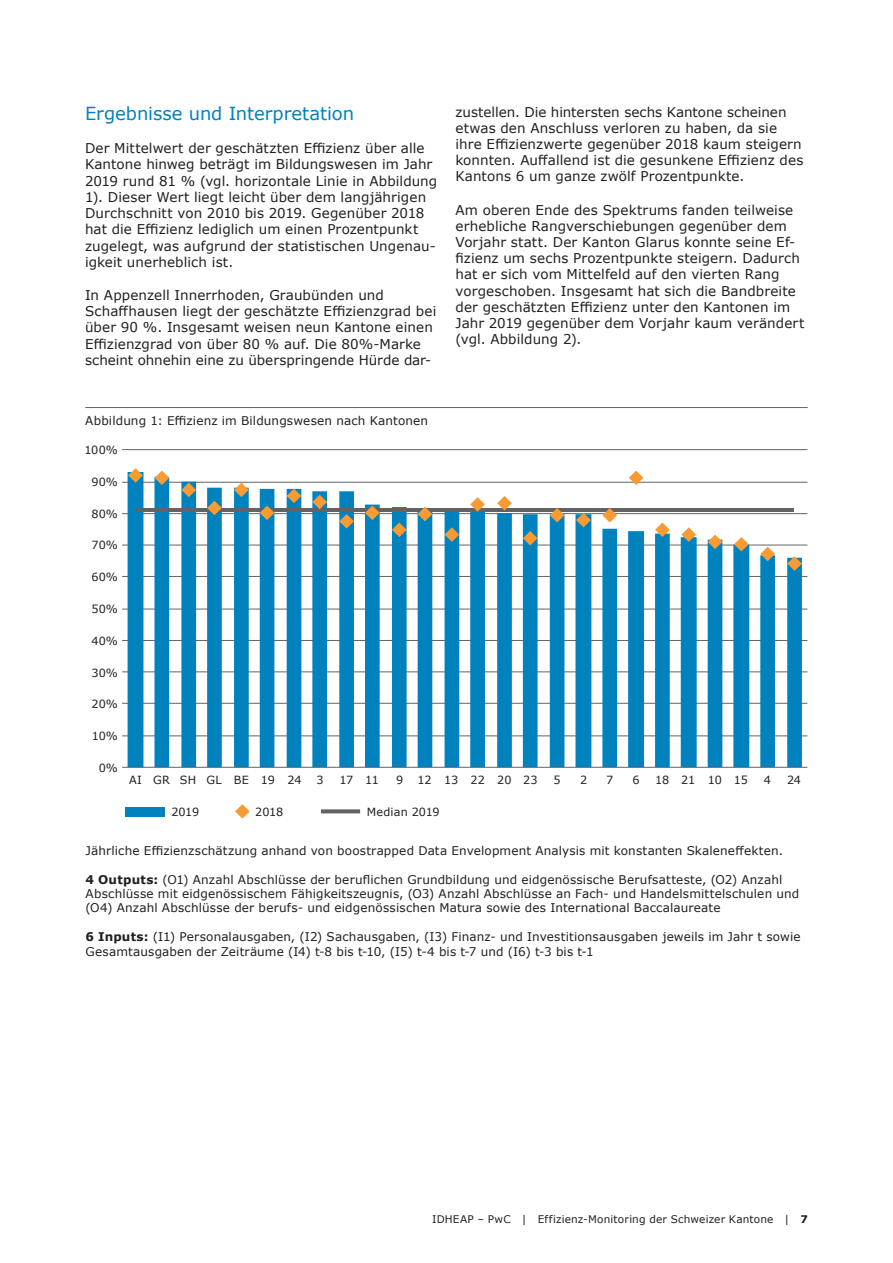
<style>
.page{position:relative;width:893px;height:1263px;background:#fff}
.page>*{position:absolute;margin:0;border:0;box-sizing:border-box;transform-origin:0 0}
.t1{font:18px "Verdana";letter-spacing:-.005em;color:#0082bf}
.t2{font:13.5px/16.2px "Verdana";letter-spacing:.005em;color:#231f20}
.t3{font:12px/14.4px "Verdana";letter-spacing:.01em;color:#231f20}
.t4{font:11.25px "Verdana";letter-spacing:-.005em;color:#231f20}
.t5{font:11.25px "Verdana";letter-spacing:.02em;color:#231f20}
.t6{font:10.5px "Verdana";letter-spacing:.015em;color:#231f20}
.s1{font-weight:700}
</style>
<div class="page">
<hr style="left:85px;top:407px;width:723px;height:1px;background:#636366">
<hr style="left:122px;top:736px;width:685px;height:1px;background:#636366">
<hr style="left:122px;top:703px;width:685px;height:1px;background:#636366">
<hr style="left:122px;top:672px;width:685px;height:1px;background:#636366">
<hr style="left:122px;top:640px;width:685px;height:1px;background:#636366">
<hr style="left:122px;top:609px;width:685px;height:1px;background:#636366">
<hr style="left:122px;top:576px;width:685px;height:1px;background:#636366">
<hr style="left:122px;top:545px;width:685px;height:1px;background:#636366">
<hr style="left:122px;top:513px;width:685px;height:1px;background:#636366">
<hr style="left:122px;top:482px;width:685px;height:1px;background:#636366">
<hr style="left:122px;top:449px;width:685px;height:1px;background:#636366">
<svg style="left:128px;top:472px;width:674px;height:295px"></svg>
<hr style="left:122px;top:767px;width:685px;height:1px;background:#636366">
<hr style="left:136px;top:508px;width:658px;height:4px;background:#636366">
<svg style="left:128px;top:468px;width:15px;height:15px"></svg>
<svg style="left:181px;top:483px;width:15px;height:14px"></svg>
<svg style="left:207px;top:501px;width:15px;height:14px"></svg>
<svg style="left:234px;top:483px;width:15px;height:14px"></svg>
<svg style="left:287px;top:489px;width:14px;height:14px"></svg>
<svg style="left:312px;top:495px;width:15px;height:14px"></svg>
<svg style="left:339px;top:514px;width:15px;height:15px"></svg>
<svg style="left:365px;top:506px;width:15px;height:14px"></svg>
<svg style="left:392px;top:522px;width:15px;height:15px"></svg>
<svg style="left:235px;top:804px;width:15px;height:15px"></svg>
<svg style="left:418px;top:507px;width:14px;height:14px"></svg>
<svg style="left:445px;top:527px;width:14px;height:15px"></svg>
<svg style="left:470px;top:497px;width:15px;height:15px"></svg>
<svg style="left:497px;top:496px;width:15px;height:14px"></svg>
<svg style="left:523px;top:531px;width:15px;height:14px"></svg>
<svg style="left:550px;top:508px;width:14px;height:14px"></svg>
<svg style="left:576px;top:513px;width:15px;height:14px"></svg>
<svg style="left:602px;top:508px;width:15px;height:14px"></svg>
<svg style="left:629px;top:471px;width:14px;height:14px"></svg>
<svg style="left:655px;top:522px;width:15px;height:15px"></svg>
<svg style="left:681px;top:527px;width:15px;height:15px"></svg>
<svg style="left:708px;top:535px;width:14px;height:14px"></svg>
<svg style="left:734px;top:537px;width:15px;height:14px"></svg>
<svg style="left:760px;top:547px;width:15px;height:14px"></svg>
<svg style="left:787px;top:556px;width:15px;height:15px"></svg>
<div style="left:126px;top:807px;width:39px;height:10px;background:#0082bf"></div>
<svg style="left:321px;top:809px;width:39px;height:4px"></svg>
<svg style="left:260px;top:506px;width:14px;height:14px"></svg>
<svg style="left:155px;top:471px;width:14px;height:14px"></svg>
<h1 class="t1" style="left:85px;top:101px;width:271px">Ergebnisse und Interpretation</h1>
<p class="t2" style="left:85px;top:140px;width:354px">Der Mittelwert der geschätzten Effizienz über alle Kantone hinweg beträgt im Bildungswesen im Jahr 2019 rund 81 % (vgl. horizontale Linie in Abbildung 1). Dieser Wert liegt leicht über dem langjährigen Durchschnitt von 2010 bis 2019. Gegenüber 2018 hat die Effizienz lediglich um einen Prozentpunkt zugelegt, was aufgrund der statistischen Ungenau&shy;igkeit unerheblich ist.</p>
<p class="t2" style="left:85px;top:287px;width:353px">In Appenzell Innerrhoden, Graubünden und Schaffhausen liegt der geschätzte Effizienzgrad bei über 90 %. Insgesamt weisen neun Kantone einen Effizienzgrad von über 80 % auf. Die 80%-Marke scheint ohnehin eine zu überspringende Hürde dar-</p>
<p class="t3" style="left:85px;top:413px;width:344px">Abbildung 1: Effizienz im Bildungswesen nach Kantonen</p>
<p class="t4" style="left:85px;top:442px;width:35px">100%</p>
<p class="t4" style="left:91px;top:474px;width:28px">90%</p>
<p class="t4" style="left:91px;top:506px;width:28px">80%</p>
<p class="t4" style="left:92px;top:537px;width:28px">70%</p>
<p class="t4" style="left:91px;top:569px;width:28px">60%</p>
<p class="t4" style="left:91px;top:601px;width:28px">50%</p>
<p class="t4" style="left:91px;top:633px;width:28px">40%</p>
<p class="t4" style="left:91px;top:665px;width:28px">30%</p>
<p class="t4" style="left:92px;top:696px;width:28px">20%</p>
<p class="t4" style="left:92px;top:728px;width:28px">10%</p>
<p class="t4" style="left:99px;top:760px;width:21px">0%</p>
<p class="t2" style="left:455px;top:103px;width:349px">zustellen. Die hintersten sechs Kantone scheinen etwas den Anschluss verloren zu haben, da sie ihre Effizienzwerte gegenüber 2018 kaum steigern konnten. Auffallend ist die gesunkene Effizienz des Kantons 6 um ganze zwölf Prozentpunkte.</p>
<p class="t2" style="left:455px;top:201px;width:350px">Am oberen Ende des Spektrums fanden teilweise erhebliche Rangverschiebungen gegenüber dem Vorjahr statt. Der Kanton Glarus konnte seine Ef&shy;fizienz um sechs Prozentpunkte steigern. Dadurch hat er sich vom Mittelfeld auf den vierten Rang vorgeschoben. Insgesamt hat sich die Bandbreite der geschätzten Effizienz unter den Kantonen im Jahr 2019 gegenüber dem Vorjahr kaum verändert (vgl. Abbildung 2).</p>
<p class="t5" style="left:129px;top:772px;width:174px">AI GR SH GL BE 19 24</p>
<p class="t4" style="left:316px;top:772px;width:9px">3</p>
<p class="t4" style="left:340px;top:772px;width:41px">17 11</p>
<p class="t4" style="left:396px;top:772px;width:9px">9</p>
<p class="t4" style="left:418px;top:772px;width:122px">12 13 22 20 23</p>
<p class="t4" style="left:553px;top:772px;width:9px">5</p>
<p class="t4" style="left:580px;top:772px;width:9px">2</p>
<p class="t4" style="left:606px;top:772px;width:9px">7</p>
<p class="t4" style="left:633px;top:772px;width:9px">6</p>
<p class="t4" style="left:655px;top:772px;width:94px">18 21 10 15</p>
<p class="t4" style="left:764px;top:772px;width:9px">4</p>
<p class="t4" style="left:787px;top:772px;width:16px">24</p>
<p class="t4" style="left:255px;top:804px;width:30px">2018</p>
<p class="t4" style="left:367px;top:804px;width:74px">Median 2019</p>
<p class="t4" style="left:171px;top:804px;width:29px">2019</p>
<p class="t3" style="left:86px;top:843px;width:699px">Jährliche Effizienzschätzung anhand von boostrapped Data Envelopment Analysis mit konstanten Skaleneffekten.</p>
<p class="t3" style="left:86px;top:872px;width:715px"><span class="s1">4 Outputs:</span> (O1) Anzahl Abschlüsse der beruflichen Grundbildung und eidgenössische Berufsatteste, (O2) Anzahl<br>Abschlüsse mit eidgenössischem Fähigkeitszeugnis, (O3) Anzahl Abschlüsse an Fach- und Handelsmittelschulen und (O4) Anzahl Abschlüsse der berufs- und eidgenössischen Matura sowie des International Baccalaureate</p>
<p class="t3" style="left:86px;top:929px;width:716px"><span class="s1">6 Inputs:</span> (I1) Personalausgaben, (I2) Sachausgaben, (I3) Finanz- und Investitionsausgaben jeweils im Jahr t sowie<br>Gesamtausgaben der Zeiträume (I4) t-8 bis t-10, (I5) t-4 bis t-7 und (I6) t-3 bis t-1</p>
<p class="t6" style="left:432px;top:1212px;width:377px">IDHEAP – PwC | Effizienz-Monitoring der Schweizer Kantone | <span class="s1">7</span></p>
</div>
